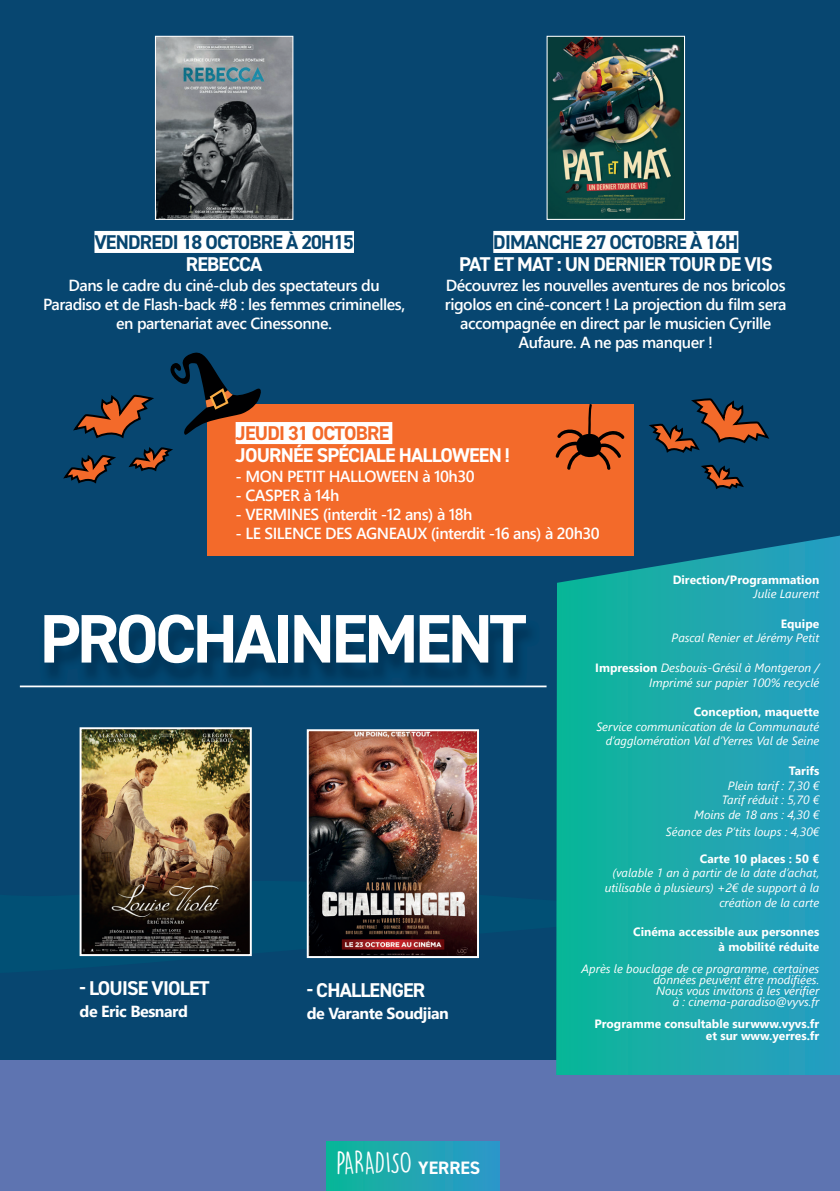
<style>
.page{position:relative;width:840px;height:1191px;background:#fff}
.page>*{position:absolute;margin:0;border:0;box-sizing:border-box;transform-origin:0 0}
.t1{font:700 68.8px "DIN2014";letter-spacing:-.05em;color:#fff}
.t2{font:28px "DK Lemon Yellow Sun";letter-spacing:-.025em;color:#fff}
.t3{font:700 20px "DIN2014";letter-spacing:-.04em;color:#fff}
.t4{font:700 20px "DIN2014";letter-spacing:-.04em;color:#074670}
.t5{font:700 20px "DIN2014";letter-spacing:-.04em;color:#f36a2a}
.t6{font:600 16px/19.2px "Segoe UI";letter-spacing:-.03em;color:#fff;text-align:center}
.t7{font:700 16px "Segoe UI";letter-spacing:-.03em;color:#fff}
.t8{font:italic 12px/14.8px "Segoe UI";color:#fff;text-align:right}
.t9{font:700 12px/14.8px "Segoe UI";color:#fff;text-align:right}
.s1{font-family:"DIN2014";font-weight:700;font-size:18px}
.s2{font-weight:700;font-style:normal}
</style>
<div class="page">
<div style="left:0;top:0;width:839px;height:1191px;background:#074670"></div>
<svg style="left:79px;top:788px;width:400px;height:171px"></svg>
<div style="left:0;top:1060px;width:839px;height:131px;background:#5e74b1"></div>
<img style="left:83px;top:730px;width:166px;height:223px">
<div style="left:80px;top:727px;width:172px;height:229px;border:2px solid #fff"></div>
<svg style="left:556px;top:535px;width:283px;height:540px;background:#1aa5ab"></svg>
<img style="left:309px;top:732px;width:166px;height:223px">
<div style="left:306px;top:729px;width:172px;height:229px;border:2px solid #fff"></div>
<div style="left:94px;top:231px;width:260px;height:22px;background:#fff"></div>
<img style="left:157px;top:38px;width:134px;height:180px">
<div style="left:155px;top:36px;width:138px;height:184px;border:1px solid #fff"></div>
<div style="left:493px;top:231px;width:245px;height:22px;background:#fff"></div>
<img style="left:548px;top:38px;width:134px;height:180px">
<div style="left:546px;top:36px;width:138px;height:184px;border:1px solid #fff"></div>
<div style="left:207px;top:404px;width:426px;height:152px;background:#f36a2a"></div>
<div style="left:235px;top:422px;width:157px;height:22px;background:#fff"></div>
<svg style="left:555px;top:404px;width:70px;height:66px"></svg>
<svg style="left:63px;top:352px;width:198px;height:132px"></svg>
<svg style="left:649px;top:398px;width:120px;height:55px"></svg>
<svg style="left:701px;top:464px;width:42px;height:26px"></svg>
<hr style="left:20px;top:685px;width:526px;height:2px;background:#fff">
<div style="left:326px;top:1141px;width:173px;height:50px;background:linear-gradient(to right,#0db698,#2f96cb)"></div>
<h3 class="t4" style="left:94px;top:229px;width:261px">VENDREDI 18 OCTOBRE À 20H15</h3>
<h3 class="t3" style="left:186px;top:251px;width:78px">REBECCA</h3>
<h3 class="t6" style="left:43px;top:274px;width:363px">Dans le cadre du ciné-club des spectateurs du<br>Paradiso et de Flash-back #8 : les femmes criminelles, en partenariat avec Cinessonne.</h3>
<h3 class="t4" style="left:493px;top:229px;width:246px">DIMANCHE 27 OCTOBRE À 16H</h3>
<h3 class="t3" style="left:459px;top:251px;width:315px">PAT ET MAT : UN DERNIER TOUR DE VIS</h3>
<h3 class="t6" style="left:444px;top:274px;width:343px">Découvrez les nouvelles aventures de nos bricolos rigolos en ciné-concert ! La projection du film sera accompagnée en direct par le musicien Cyrille Aufaure. A ne pas manquer !</h3>
<h3 class="t5" style="left:235px;top:420px;width:155px">JEUDI 31 OCTOBRE</h3>
<h3 class="t3" style="left:235px;top:442px;width:275px">JOURNÉE SPÉCIALE HALLOWEEN !</h3>
<h3 class="t6" style="left:235px;top:465px;width:240px">- MON PETIT HALLOWEEN à 10h30</h3>
<h3 class="t6" style="left:235px;top:484px;width:105px">- CASPER à 14h</h3>
<h3 class="t6" style="left:235px;top:503px;width:238px">- VERMINES (interdit -12 ans) à 18h</h3>
<h3 class="t6" style="left:235px;top:522px;width:365px">- LE SILENCE DES AGNEAUX (interdit -16 ans) à 20h30</h3>
<h1 class="t1" style="left:40px;top:593px;width:488px">PROCHAINEMENT</h1>
<h3 class="t3" style="left:80px;top:974px;width:131px">- LOUISE VIOLET</h3>
<h3 class="t7" style="left:80px;top:995px;width:110px">de Eric Besnard</h3>
<h3 class="t3" style="left:306px;top:976px;width:120px">- CHALLENGER</h3>
<h3 class="t7" style="left:306px;top:997px;width:144px">de Varante Soudjian</h3>
<h2 class="t2" style="left:336px;top:1145px;width:145px">PARADISO <span class="s1">YERRES</span></h2>
<p class="t9" style="left:672px;top:571px;width:148px">Direction/Programmation</p>
<p class="t8" style="left:753px;top:584px;width:67px">Julie Laurent</p>
<p class="t9" style="left:780px;top:615px;width:40px">Equipe</p>
<p class="t8" style="left:671px;top:629px;width:149px">Pascal Renier et Jérémy Petit</p>
<p class="t8" style="left:595px;top:658px;width:225px"><span class="s2">Impression</span> Desbouis-Grésil à Montgeron /<br>Imprimé sur papier 100% recyclé</p>
<p class="t9" style="left:693px;top:703px;width:127px">Conception, maquette</p>
<p class="t8" style="left:596px;top:717px;width:224px">Service communication de la Communauté d’agglomération Val d’Yerres Val de Seine</p>
<p class="t9" style="left:788px;top:762px;width:32px">Tarifs</p>
<p class="t8" style="left:693px;top:776px;width:127px">Plein tarif : 7,30 €<br>Tarif réduit : 5,70 €<br>Moins de 18 ans : 4,30 €</p>
<p class="t8" style="left:665px;top:822px;width:155px">Séance des P’tits loups : 4,30€</p>
<p class="t9" style="left:699px;top:850px;width:121px">Carte 10 places : 50 €</p>
<p class="t8" style="left:604px;top:863px;width:216px">(valable 1 an à partir de la date d’achat, utilisable à plusieurs) +2€ de support à la création de la carte</p>
<p class="t9" style="left:633px;top:923px;width:187px">Cinéma accessible aux personnes à mobilité réduite</p>
<p class="t8" style="left:581px;top:961px;width:239px;line-height:11px">Après le bouclage de ce programme, certaines données peuvent être modifiées.<br>Nous vous invitons à les vérifier<br>à : cinema-paradiso@vyvs.fr</p>
<p class="t9" style="left:594px;top:1017px;width:226px;line-height:11px">Programme consultable surwww.vyvs.fr et sur www.yerres.fr</p>
</div>
